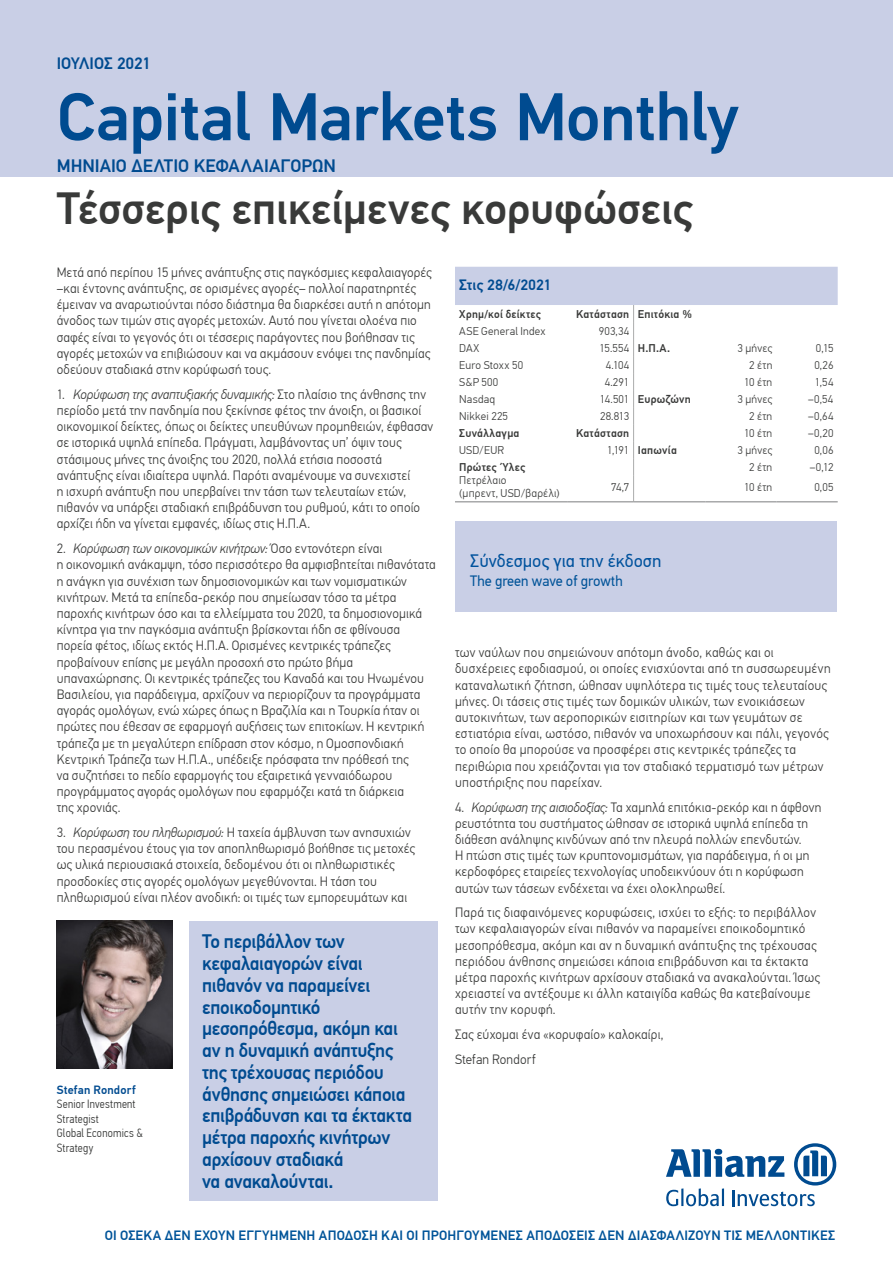
<style>
.page{position:relative;width:893px;height:1263px;background:#fff}
.page>*{position:absolute;margin:0;border:0;box-sizing:border-box;transform-origin:0 0}
.t1{font:500 67.5px "PF Din Text Pro";letter-spacing:-.01em;color:#004b90}
.t2{font:500 45px "PF Din Text Pro";letter-spacing:-.005em;color:#393a39}
.t3{font:500 19.5px/21.8px "PF Din Text Pro";letter-spacing:-.02em;color:#004b90;scale:.96 1}
.t4{font:500 18px "PF Din Text Pro";color:#004b90}
.t5{font:18px "PF Din Text Pro";color:#00529d}
.t6{font:500 16.5px "PF Din Text Pro";letter-spacing:-.005em;color:#004b90}
.t7{font:15px "PF Din Text Pro";color:#005398}
.t8{font:500 15px "PF Din Text Pro";color:#004b90}
.t9{font:300 13.5px/16.2px "PF Din Text Pro";letter-spacing:.015em;color:#393a39}
.t10{font:500 13.5px "PF Din Text Pro";letter-spacing:.015em;color:#005499}
.t11{font:300 12px/14.4px "PF Din Text Cond Pro";letter-spacing:.015em;color:#393a39}
.t12{font:500 12px "PF Din Text Pro";letter-spacing:.015em;color:#004b90}
.t13{font:300 11.25px/13.5px "PF Din Text Pro";letter-spacing:.02em;color:#393a39}
.t14{font:500 11.25px "PF Din Text Pro";letter-spacing:.025em;color:#393a39}
.s1{font-style:italic}
.s2{font-weight:500}
.s3{font-weight:300}
</style>
<div class="page">
<svg style="left:666px;top:1143px;width:170px;height:63px"></svg>
<svg style="left:455px;top:267px;width:383px;height:234px"></svg>
<hr style="left:455px;top:501px;width:112px;height:1px;background:#7d7e80">
<hr style="left:567px;top:501px;width:67px;height:1px;background:#7d7e80">
<hr style="left:634px;top:501px;width:71px;height:1px;background:#7d7e80">
<hr style="left:705px;top:501px;width:72px;height:1px;background:#7d7e80">
<hr style="left:777px;top:501px;width:61px;height:1px;background:#7d7e80">
<div style="left:0;top:0;width:893px;height:176px;background:#c9cfe6"></div>
<div style="left:455px;top:522px;width:381px;height:90px;background:#c9cfe6"></div>
<img style="left:57px;top:921px;width:116px;height:148px">
<div style="left:189px;top:921px;width:249px;height:279px;background:#c9cfe6"></div>
<p class="t6" style="left:57px;top:53px;width:96px">ΙΟΥΛΙΟΣ 2021</p>
<h1 class="t1" style="left:57px;top:77px;width:683px">Capital Markets Monthly</h1>
<h3 class="t4" style="left:57px;top:155px;width:24px">Μηνιαίο</h3>
<h3 class="t4" style="left:131px;top:155px;width:11px">Δελτίο</h3>
<h3 class="t4" style="left:194px;top:155px;width:24px">Κεφαλαιαγορ</h3>
<h3 class="t4" style="left:312px;top:155px;width:21px">ών</h3>
<h2 class="t2" style="left:57px;top:182px;width:637px">Τέσσερις επικείμενες κορυφώσεις</h2>
<p class="t9" style="left:57px;top:264px;width:377px">Μετά από περίπου 15 μήνες ανάπτυξης στις παγκόσμιες κεφαλαιαγορές –και έντονης ανάπτυξης, σε ορισμένες αγορές– πολλοί παρατηρητές έμειναν να αναρωτιούνται πόσο διάστημα θα διαρκέσει αυτή η απότομη άνοδος των τιμών στις αγορές μετοχών. Αυτό που γίνεται ολοένα πιο σαφές είναι το γεγονός ότι οι τέσσερις παράγοντες που βοήθησαν τις αγορές μετοχών να επιβιώσουν και να ακμάσουν ενόψει της πανδημίας οδεύουν σταδιακά στην κορύφωσή τους.</p>
<p class="t9" style="left:57px;top:386px;width:378px">1. <span class="s1">Κορύφωση της αναπτυξιακής δυναμικής:</span> Στο πλαίσιο της άνθησης την περίοδο μετά την πανδημία που ξεκίνησε φέτος την άνοιξη, οι βασικοί οικονομικοί δείκτες, όπως οι δείκτες υπευθύνων προμηθειών, έφθασαν σε ιστορικά υψηλά επίπεδα. Πράγματι, λαμβάνοντας υπ’ όψιν τους στάσιμους μήνες της άνοιξης του 2020, πολλά ετήσια ποσοστά ανάπτυξης είναι ιδιαίτερα υψηλά. Παρότι αναμένουμε να συνεχιστεί<br>η ισχυρή ανάπτυξη που υπερβαίνει την τάση των τελευταίων ετών, πιθανόν να υπάρξει σταδιακή επιβράδυνση του ρυθμού, κάτι το οποίο αρχίζει ήδη να γίνεται εμφανές, ιδίως στις Η.Π.Α.</p>
<p class="t9" style="left:57px;top:541px;width:381px">2. <span class="s1">Κορύφωση των οικονομικών κινήτρων:</span> Όσο εντονότερη είναι<br>η οικονομική ανάκαμψη, τόσο περισσότερο θα αμφισβητείται πιθανότατα η ανάγκη για συνέχιση των δημοσιονομικών και των νομισματικών κινήτρων. Μετά τα επίπεδα-ρεκόρ που σημείωσαν τόσο τα μέτρα παροχής κινήτρων όσο και τα ελλείμματα του 2020, τα δημοσιονομικά κίνητρα για την παγκόσμια ανάπτυξη βρίσκονται ήδη σε φθίνουσα πορεία φέτος, ιδίως εκτός Η.Π.Α. Ορισμένες κεντρικές τράπεζες προβαίνουν επίσης με μεγάλη προσοχή στο πρώτο βήμα υπαναχώρησης. Οι κεντρικές τράπεζες του Καναδά και του Ηνωμένου Βασιλείου, για παράδειγμα, αρχίζουν να περιορίζουν τα προγράμματα αγοράς ομολόγων, ενώ χώρες όπως η Βραζιλία και η Τουρκία ήταν οι πρώτες που έθεσαν σε εφαρμογή αυξήσεις των επιτοκίων. Η κεντρική τράπεζα με τη μεγαλύτερη επίδραση στον κόσμο, η Ομοσπονδιακή Κεντρική Τράπεζα των Η.Π.Α., υπέδειξε πρόσφατα την πρόθεσή της<br>να συζητήσει το πεδίο εφαρμογής του εξαιρετικά γενναιόδωρου προγράμματος αγοράς ομολόγων που εφαρμόζει κατά τη διάρκεια<br>της χρονιάς.</p>
<p class="t9" style="left:57px;top:824px;width:360px">3. <span class="s1">Κορύφωση του πληθωρισμού:</span> Η ταχεία άμβλυνση των ανησυχιών του περασμένου έτους για τον αποπληθωρισμό βοήθησε τις μετοχές ως υλικά περιουσιακά στοιχεία, δεδομένου ότι οι πληθωριστικές προσδοκίες στις αγορές ομολόγων μεγεθύνονται. Η τάση του πληθωρισμού είναι πλέον ανοδική: οι τιμές των εμπορευμάτων και</p>
<p class="t12" style="left:57px;top:1083px;width:80px">Stefan Rondorf</p>
<p class="t11" style="left:57px;top:1097px;width:88px">Senior Investment<br>Strategist<br>Global Economics &amp;<br>Strategy</p>
<p class="t3" style="left:202px;top:931px;width:220px">Το περιβάλλον των κεφαλαιαγορών είναι πιθανόν να παραμείνει εποικοδομητικό μεσοπρόθεσμα, ακόμη και αν η δυναμική ανάπτυξης της τρέχουσας περιόδου άνθησης σημειώσει κάποια επιβράδυνση και τα έκτακτα μέτρα παροχής κινήτρων αρχίσουν σταδιακά<br>να ανακαλούνται.</p>
<p class="t8" style="left:459px;top:276px;width:94px">Στις 28/6/2021</p>
<p class="t14" style="left:459px;top:307px;width:83px">Χρημ/κοί δείκτες</p>
<p class="t14" style="left:576px;top:307px;width:117px">Κατάσταση Επιτόκια %</p>
<p class="t13" style="left:459px;top:324px;width:88px">ASE General Index</p>
<p class="t13" style="left:599px;top:324px;width:32px">903,34</p>
<p class="t13" style="left:459px;top:341px;width:22px">DAX</p>
<p class="t13" style="left:600px;top:341px;width:72px">15.554 <span class="s2">Η.Π.Α.</span></p>
<p class="t13" style="left:738px;top:341px;width:36px">3 μήνες</p>
<p class="t13" style="left:816px;top:341px;width:19px">0,15</p>
<p class="t13" style="left:459px;top:358px;width:65px">Euro Stoxx 50</p>
<p class="t13" style="left:606px;top:358px;width:25px">4.104</p>
<p class="t13" style="left:749px;top:358px;width:25px">2 έτη</p>
<p class="t13" style="left:814px;top:358px;width:21px">0,26</p>
<p class="t13" style="left:459px;top:375px;width:41px">S&amp;P 500</p>
<p class="t13" style="left:605px;top:375px;width:26px">4.291</p>
<p class="t13" style="left:744px;top:375px;width:30px">10 έτη</p>
<p class="t13" style="left:815px;top:375px;width:20px">1,54</p>
<p class="t13" style="left:459px;top:392px;width:37px">Nasdaq</p>
<p class="t14" style="left:600px;top:392px;width:93px"><span class="s3">14.501</span> Ευρωζώνη</p>
<p class="t13" style="left:737px;top:392px;width:36px">3 μήνες</p>
<p class="t13" style="left:808px;top:392px;width:27px">–0,54</p>
<p class="t13" style="left:459px;top:409px;width:50px">Nikkei 225</p>
<p class="t13" style="left:600px;top:409px;width:31px">28.813</p>
<p class="t13" style="left:749px;top:409px;width:25px">2 έτη</p>
<p class="t13" style="left:808px;top:409px;width:27px">–0,64</p>
<p class="t14" style="left:459px;top:426px;width:62px">Συνάλλαγμα</p>
<p class="t14" style="left:576px;top:426px;width:55px">Κατάσταση</p>
<p class="t13" style="left:744px;top:426px;width:30px">10 έτη</p>
<p class="t13" style="left:808px;top:426px;width:27px">–0,20</p>
<p class="t13" style="left:459px;top:443px;width:46px">USD/EUR</p>
<p class="t14" style="left:607px;top:443px;width:71px"><span class="s3">1,191</span> Ιαπωνία</p>
<p class="t13" style="left:737px;top:443px;width:36px">3 μήνες</p>
<p class="t13" style="left:814px;top:443px;width:21px">0,06</p>
<p class="t14" style="left:459px;top:460px;width:68px">Πρώτες Ύλες</p>
<p class="t13" style="left:749px;top:460px;width:25px">2 έτη</p>
<p class="t13" style="left:810px;top:460px;width:25px">–0,12</p>
<p class="t13" style="left:459px;top:473px;width:102px">Πετρέλαιο<br>(μπρεντ, USD/βαρέλι)</p>
<p class="t13" style="left:611px;top:480px;width:20px">74,7</p>
<p class="t13" style="left:744px;top:480px;width:30px">10 έτη</p>
<p class="t13" style="left:814px;top:480px;width:21px">0,05</p>
<h3 class="t5" style="left:470px;top:550px;width:193px">Σύνδεσμος για την έκδοση</h3>
<p class="t7" style="left:470px;top:572px;width:154px">The green wave of growth</p>
<p class="t9" style="left:455px;top:645px;width:377px">των ναύλων που σημειώνουν απότομη άνοδο, καθώς και οι δυσχέρειες εφοδιασμού, οι οποίες ενισχύονται από τη συσσωρευμένη καταναλωτική ζήτηση, ώθησαν υψηλότερα τις τιμές τους τελευταίους μήνες. Οι τάσεις στις τιμές των δομικών υλικών, των ενοικιάσεων αυτοκινήτων, των αεροπορικών εισιτηρίων και των γευμάτων σε εστιατόρια είναι, ωστόσο, πιθανόν να υποχωρήσουν και πάλι, γεγονός το οποίο θα μπορούσε να προσφέρει στις κεντρικές τράπεζες τα περιθώρια που χρειάζονται για τον σταδιακό τερματισμό των μέτρων υποστήριξης που παρείχαν.</p>
<p class="t9" style="left:455px;top:799px;width:368px">4. <span class="s1">Κορύφωση της αισιοδοξίας:</span> Τα χαμηλά επιτόκια-ρεκόρ και η άφθονη ρευστότητα του συστήματος ώθησαν σε ιστορικά υψηλά επίπεδα τη διάθεση ανάληψης κινδύνων από την πλευρά πολλών επενδυτών.<br>Η πτώση στις τιμές των κρυπτονομισμάτων, για παράδειγμα, ή οι μη κερδοφόρες εταιρείες τεχνολογίας υποδεικνύουν ότι η κορύφωση αυτών των τάσεων ενδέχεται να έχει ολοκληρωθεί.</p>
<p class="t9" style="left:455px;top:905px;width:367px">Παρά τις διαφαινόμενες κορυφώσεις, ισχύει το εξής: το περιβάλλον των κεφαλαιαγορών είναι πιθανόν να παραμείνει εποικοδομητικό μεσοπρόθεσμα, ακόμη και αν η δυναμική ανάπτυξης της τρέχουσας περιόδου άνθησης σημειώσει κάποια επιβράδυνση και τα έκτακτα μέτρα παροχής κινήτρων αρχίσουν σταδιακά να ανακαλούνται. Ίσως χρειαστεί να αντέξουμε κι άλλη καταιγίδα καθώς θα κατεβαίνουμε αυτήν την κορυφή.</p>
<p class="t9" style="left:455px;top:1022px;width:210px;line-height:24.8px">Σας εύχομαι ένα «κορυφαίο» καλοκαίρι,<br>Stefan Rondorf</p>
<p class="t10" style="left:105px;top:1227px;width:732px">ΟΙ ΟΣΕΚΑ ∆ΕΝ ΕΧΟΥΝ ΕΓΓΥΗΜΕΝΗ ΑΠΟ∆ΟΣΗ KAI OI ΠΡΟΗΓΟΥΜΕΝΕΣ ΑΠΟ∆ΟΣΕΙΣ ∆ΕΝ ∆ΙΑΣΦΑΛΙΖΟΥΝ ΤΙΣ ΜΕΛΛΟΝΤΙΚΕΣ</p>
</div>
